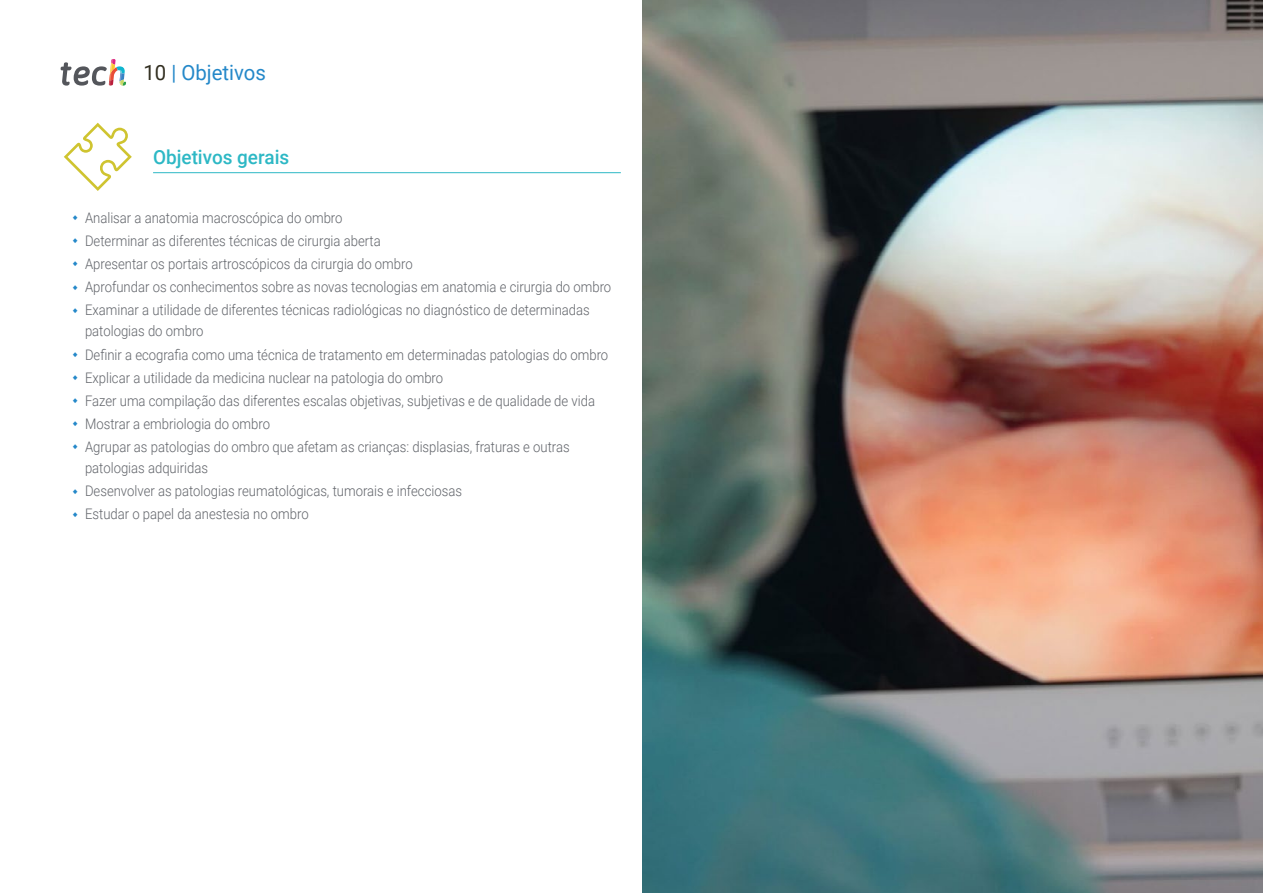
<style>
.page{position:relative;width:1263px;height:893px;background:#fff}
.page>*{position:absolute;margin:0;border:0;box-sizing:border-box;transform-origin:0 0}
.t1{font:21px "Roboto";color:#2488c9}
.t2{font:500 19.5px "Roboto";color:#2db8c5}
.t3{font:300 14.55px/23.1px "Roboto";color:#61646a;scale:.9 1}
.s1{color:#312e20}
</style>
<div class="page">
<svg style="left:61px;top:59px;width:65px;height:27px"></svg>
<img style="left:642px;top:0;width:621px;height:893px">
<hr style="left:153px;top:172px;width:468px;height:1px;background:#2db8c5">
<svg style="left:64px;top:123px;width:68px;height:68px"></svg>
<h1 class="t1" style="left:144px;top:57px;width:124px"><span class="s1">10</span> | Objetivos</h1>
<h2 class="t2" style="left:153px;top:144px;width:138px">Objetivos gerais</h2>
<p class="t3" style="left:85px;top:206px;width:586px">Analisar a anatomia macroscópica do ombro<br>Determinar as diferentes técnicas de cirurgia aberta<br>Apresentar os portais artroscópicos da cirurgia do ombro<br>Aprofundar os conhecimentos sobre as novas tecnologias em anatomia e cirurgia do ombro Examinar a utilidade de diferentes técnicas radiológicas no diagnóstico de determinadas</p>
<p class="t3" style="left:85px;top:319px;width:583px">patologias do ombro<br>Definir a ecografia como uma técnica de tratamento em determinadas patologias do ombro Explicar a utilidade da medicina nuclear na patologia do ombro<br>Fazer uma compilação das diferentes escalas objetivas, subjetivas e de qualidade de vida Mostrar a embriologia do ombro<br>Agrupar as patologias do ombro que afetam as crianças: displasias, fraturas e outras</p>
<p class="t3" style="left:85px;top:456px;width:420px">patologias adquiridas<br>Desenvolver as patologias reumatológicas, tumorais e infecciosas<br>Estudar o papel da anestesia no ombro</p>
</div>
